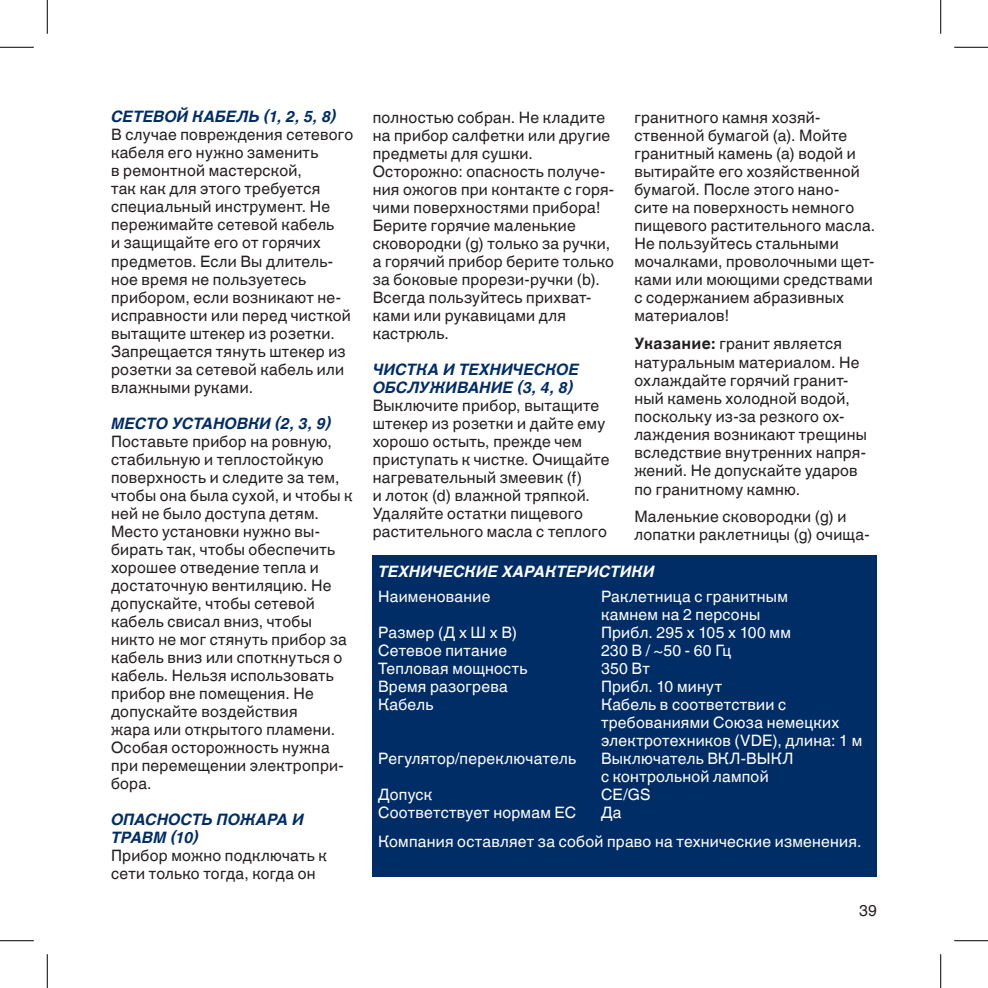
<style>
.page{position:relative;width:988px;height:988px;background:#fff}
.page>*{position:absolute;margin:0;border:0;box-sizing:border-box;transform-origin:0 0}
.t1{font:15.75px/18px "Helvetica World";letter-spacing:.015em;color:#231f20}
.t2{font:15.75px/18px "Helvetica World";letter-spacing:.015em;color:#fff}
.t3{font:italic 700 15.75px/18px "Helvetica World";color:#002d66}
.t4{font:italic 700 15.75px "Helvetica World";color:#fff}
.s1{font-weight:700}
</style>
<div class="page">
<div style="left:373px;top:556px;width:503px;height:320px;background:#002d66"></div>
<hr style="left:0;top:47px;width:34px;height:1px;background:#000">
<hr style="left:954px;top:47px;width:33px;height:1px;background:#000">
<hr style="left:0;top:940px;width:34px;height:1px;background:#000">
<hr style="left:954px;top:940px;width:33px;height:1px;background:#000">
<hr style="left:47px;top:0;width:1px;height:34px;background:#000">
<hr style="left:47px;top:954px;width:1px;height:33px;background:#000">
<hr style="left:940px;top:0;width:1px;height:34px;background:#000">
<hr style="left:940px;top:954px;width:1px;height:33px;background:#000">
<p class="t3" style="left:111px;top:108px;width:227px">СЕТЕВОЙ КАБЕЛЬ (1, 2, 5, 8)</p>
<p class="t1" style="left:111px;top:126px;width:244px">В случае повреждения сетевого кабеля его нужно заменить<br>в ремонтной мастерской,<br>так как для этого требуется специальный инструмент. Не пережимайте сетевой кабель<br>и защищайте его от горячих предметов. Если Вы длитель&shy;ное время не пользуетесь прибором, если возникают не&shy;исправности или перед чисткой вытащите штекер из розетки.<br>Запрещается тянуть штекер из розетки за сетевой кабель или влажными руками.</p>
<p class="t3" style="left:111px;top:414px;width:221px">МЕСТО УСТАНОВКИ (2, 3, 9)</p>
<p class="t1" style="left:111px;top:432px;width:243px">Поставьте прибор на ровную, стабильную и теплостойкую поверхность и следите за тем, чтобы она была сухой, и чтобы к ней не было доступа детям.<br>Место установки нужно вы&shy;бирать так, чтобы обеспечить хорошее отведение тепла и достаточную вентиляцию. Не допускайте, чтобы сетевой кабель свисал вниз, чтобы никто не мог стянуть прибор за кабель вниз или споткнуться о кабель. Нельзя использовать прибор вне помещения. Не допускайте воздействия<br>жара или открытого пламени.<br>Особая осторожность нужна при перемещении электропри&shy;бора.</p>
<p class="t3" style="left:111px;top:810px;width:194px">ОПАСНОСТЬ ПОЖАРА И<br>ТРАВМ (10)</p>
<p class="t1" style="left:111px;top:846px;width:217px">Прибор можно подключать к сети только тогда, когда он</p>
<p class="t1" style="left:634px;top:109px;width:242px">гранитного камня хозяй&shy;ственной бумагой (a). Мойте гранитный камень (a) водой и вытирайте его хозяйственной бумагой. После этого нано&shy;сите на поверхность немного пищевого растительного масла.<br>Не пользуйтесь стальными мочалками, проволочными щет&shy;ками или моющими средствами с содержанием абразивных материалов!</p>
<p class="t1" style="left:634px;top:335px;width:234px"><span class="s1">Указание:</span> гранит является натуральным материалом. Не охлаждайте горячий гранит&shy;ный камень холодной водой, поскольку из-за резкого ох&shy;лаждения возникают трещины вследствие внутренних напря&shy;жений. Не допускайте ударов по гранитному камню.</p>
<p class="t1" style="left:634px;top:507px;width:237px">Маленькие сковородки (g) и лопатки раклетницы (g) очища-</p>
<p class="t4" style="left:378px;top:562px;width:278px">ТЕХНИЧЕСКИЕ ХАРАКТЕРИСТИКИ</p>
<p class="t2" style="left:378px;top:587px;width:114px">Наименование</p>
<p class="t2" style="left:601px;top:587px;width:188px">Раклетница с гранитным камнем на 2 персоны</p>
<p class="t2" style="left:378px;top:623px;width:140px">Размер (Д x Ш x В)</p>
<p class="t2" style="left:601px;top:623px;width:191px">Прибл. 295 x 105 x 100 мм</p>
<p class="t2" style="left:378px;top:641px;width:130px">Сетевое питание</p>
<p class="t2" style="left:601px;top:641px;width:132px">230 В / ~50 - 60 Гц</p>
<p class="t2" style="left:378px;top:659px;width:151px">Тепловая мощность</p>
<p class="t2" style="left:601px;top:659px;width:50px">350 Вт</p>
<p class="t2" style="left:378px;top:677px;width:131px">Время разогрева</p>
<p class="t2" style="left:601px;top:677px;width:122px">Прибл. 10 минут</p>
<p class="t2" style="left:378px;top:695px;width:57px">Кабель</p>
<p class="t2" style="left:601px;top:695px;width:263px">Кабель в соответствии с требованиями Союза немецких электротехников (VDE), длина: 1 м</p>
<p class="t2" style="left:378px;top:749px;width:199px">Регулятор/переключатель</p>
<p class="t2" style="left:601px;top:749px;width:194px">Выключатель ВКЛ-ВЫКЛ с контрольной лампой</p>
<p class="t2" style="left:378px;top:785px;width:56px">Допуск</p>
<p class="t2" style="left:601px;top:785px;width:51px">CE/GS</p>
<p class="t2" style="left:378px;top:803px;width:199px">Соответствует нормам ЕС</p>
<p class="t1" style="left:373px;top:109px;width:243px">полностью собран. Не кладите на прибор салфетки или другие предметы для сушки.<br>Осторожно: опасность получе&shy;ния ожогов при контакте с горя&shy;чими поверхностями прибора!<br>Берите горячие маленькие сковородки (g) только за ручки, а горячий прибор берите только за боковые прорези-ручки (b).<br>Всегда пользуйтесь прихват&shy;ками или рукавицами для кастрюль.</p>
<p class="t3" style="left:373px;top:361px;width:208px">ЧИСТКА И ТЕХНИЧЕСКОЕ<br>ОБСЛУЖИВАНИЕ (3, 4, 8)</p>
<p class="t1" style="left:373px;top:397px;width:238px">Выключите прибор, вытащите штекер из розетки и дайте ему хорошо остыть, прежде чем приступать к чистке. Очищайте нагревательный змеевик (f)<br>и лоток (d) влажной тряпкой.<br>Удаляйте остатки пищевого растительного масла с теплого</p>
<p class="t2" style="left:378px;top:797px;width:484px;line-height:29.2px;text-indent:223px">Да<br>Компания оставляет за собой право на технические изменения.</p>
<p class="t1" style="left:859px;top:901px;width:19px">39</p>
</div>
